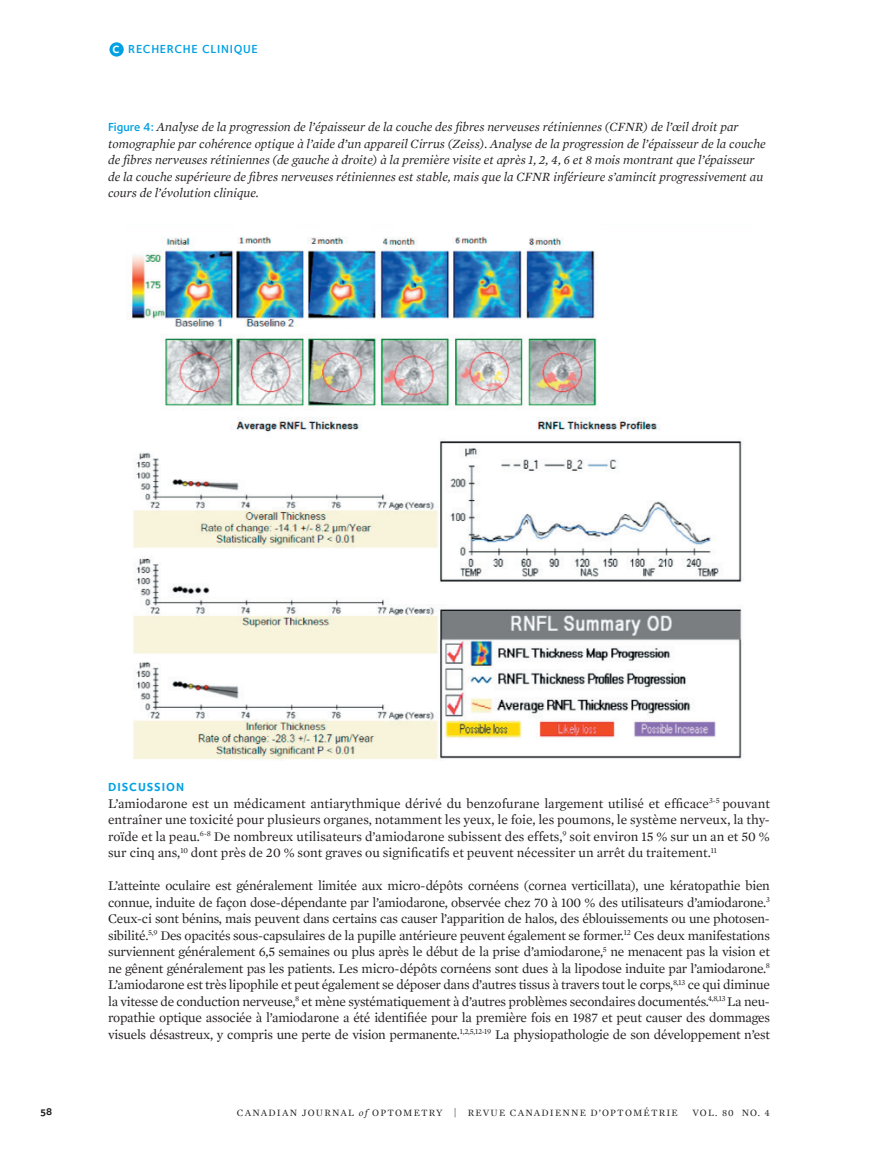
<style>
.page{position:relative;width:878px;height:1161px;background:#fff}
.page>*{position:absolute;margin:0;border:0;box-sizing:border-box;transform-origin:0 0}
.Body_Text_no_indent{font:13.5px/16.5px "Mercury Text G1";letter-spacing:-.015em;color:#231f20;text-align:justify}
.Table_or_Figure_name{font:italic 12.75px/16.5px "Mercury Text G1";color:#231f20}
.t1{font:600 12px "Foundry Sterling";letter-spacing:.06em;color:#00a1e3}
.ABSTRACT_Subhead_Cli{font:12px "Foundry Sterling Bold OSF";letter-spacing:.08em;color:#00a1e3}
.t2{font:10.5px "Foundry Sterling Bold OSF";color:#231f20}
.t3{font:9.75px "Mercury Text G1";letter-spacing:.12em;color:#231f20}
.s1{font-family:"Foundry Sterling Bold OSF";font-weight:400;font-size:10.8px;color:#fff}
.s2{font-family:"Foundry Sterling";font-weight:600;font-style:normal;font-size:12px;color:#00a1e3}
.s3{font-style:italic}
</style>
<div class="page">
<div style="left:109px;top:42px;width:15px;height:15px;background:#00a1e3;border-radius:50%"></div>
<img style="left:132px;top:236px;width:610px;height:525px">
<p class="t1" style="left:112px;top:42px;width:147px"><span class="s1">C</span> RECHERCHE CLINIQUE</p>
<p class="Table_or_Figure_name" style="left:108px;top:119px;width:659px"><span class="s2">Figure 4:</span> Analyse de la progression de l’épaisseur de la couche des fibres nerveuses rétiniennes (CFNR) de l’œil droit par tomographie par cohérence optique à l’aide d’un appareil Cirrus (Zeiss). Analyse de la progression de l’épaisseur de la couche de fibres nerveuses rétiniennes (de gauche à droite) à la première visite et après 1, 2, 4, 6 et 8 mois montrant que l’épaisseur de la couche supérieure de fibres nerveuses rétiniennes est stable, mais que la CFNR inférieure s’amincit progressivement au cours de l’évolution clinique.</p>
<p class="ABSTRACT_Subhead_Cli" style="left:108px;top:780px;width:78px">DISCUSSION</p>
<p class="Body_Text_no_indent" style="left:108px;top:795px;width:663px">L’amiodarone est un médicament antiarythmique dérivé du benzofurane largement utilisé et efficace<sup>3-5</sup> pouvant entraîner une toxicité pour plusieurs organes, notamment les yeux, le foie, les poumons, le système nerveux, la thy&shy;roïde et la peau.<sup>6-8</sup> De nombreux utilisateurs d’amiodarone subissent des effets,<sup>9</sup> soit environ 15 % sur un an et 50 % sur cinq ans,<sup>10</sup> dont près de 20 % sont graves ou significatifs et peuvent nécessiter un arrêt du traitement.<sup>11</sup></p>
<p class="Body_Text_no_indent" style="left:108px;top:877px;width:663px">L’atteinte oculaire est généralement limitée aux micro-dépôts cornéens (cornea verticillata), une kératopathie bien connue, induite de façon dose-dépendante par l’amiodarone, observée chez 70 à 100 % des utilisateurs d’amiodarone.<sup>3<br></sup>Ceux-ci sont bénins, mais peuvent dans certains cas causer l’apparition de halos, des éblouissements ou une photosen&shy;sibilité.<sup>5,9</sup> Des opacités sous-capsulaires de la pupille antérieure peuvent également se former.<sup>12</sup> Ces deux manifestations surviennent généralement 6,5 semaines ou plus après le début de la prise d’amiodarone,<sup>5</sup> ne menacent pas la vision et ne gênent généralement pas les patients. Les micro-dépôts cornéens sont dues à la lipodose induite par l’amiodarone.<sup>8<br></sup>L’amiodarone est très lipophile et peut également se déposer dans d’autres tissus à travers tout le corps,<sup>8,13</sup> ce qui diminue la vitesse de conduction nerveuse,<sup>8</sup> et mène systématiquement à d’autres problèmes secondaires documentés.<sup>4,8,13</sup> La neu&shy;ropathie optique associée à l’amiodarone a été identifiée pour la première fois en 1987 et peut causer des dommages visuels désastreux, y compris une perte de vision permanente.<sup>1,2,5,12-19</sup> La physiopathologie de son développement n’est</p>
<p class="t2" style="left:40px;top:1105px;width:13px">58</p>
<p class="t3" style="left:468px;top:1107px;width:212px">REVUE CANADIENNE D’OPTOMÉTRIE</p>
<p class="t3" style="left:692px;top:1107px;width:79px">VOL. 80 NO. 4</p>
<p class="t3" style="left:237px;top:1107px;width:221px">CANADIAN JOURNAL <span class="s3">of</span> OPTOMETRY |</p>
</div>
